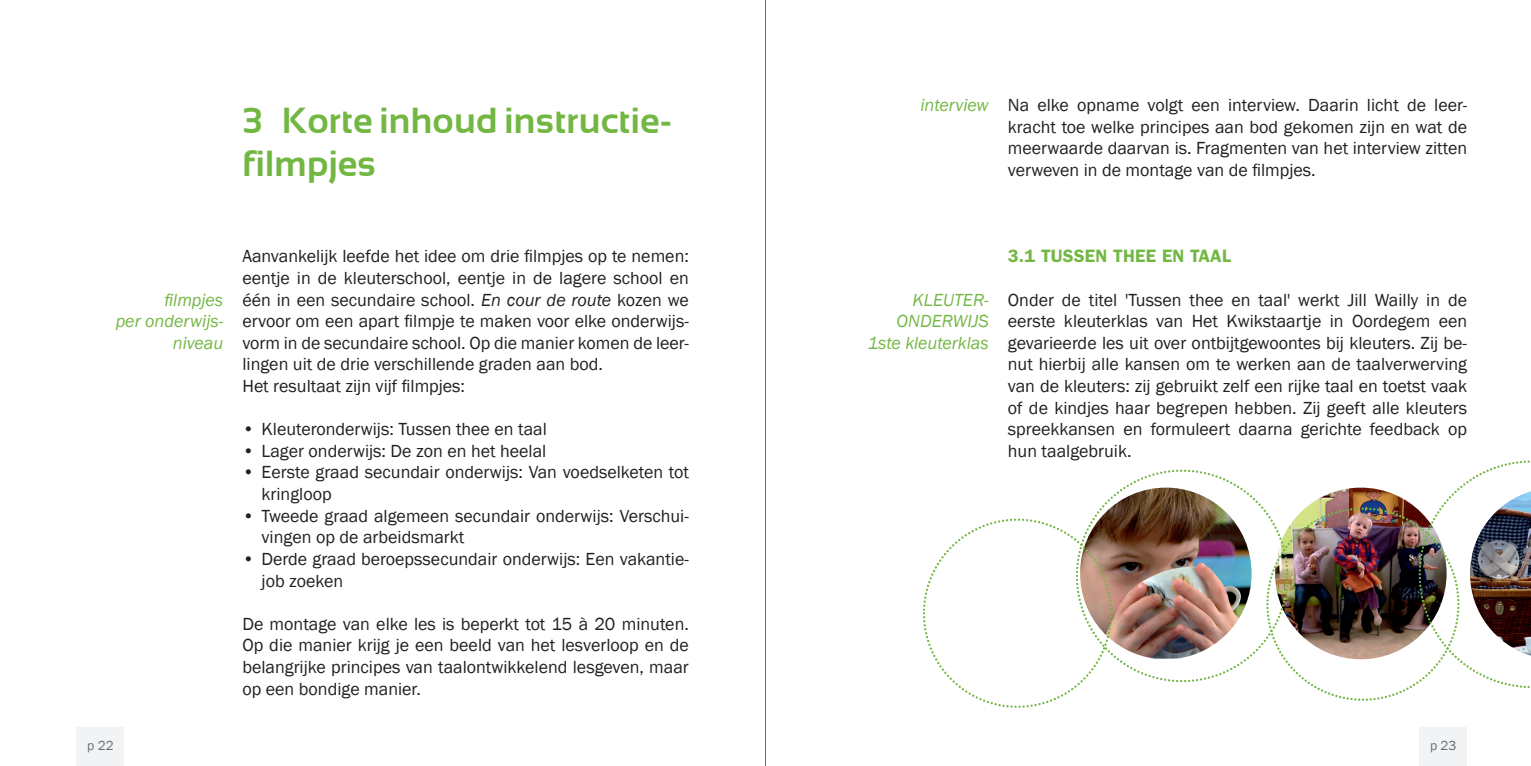
<style>
.page{position:relative;width:1531px;height:766px;background:#fff}
.page>*{position:absolute;margin:0;border:0;box-sizing:border-box;transform-origin:0 0}
.t1{font:700 36px/43.2px "Sansation";letter-spacing:.01em;color:#73b743}
.t2{font:18px/21.6px "Franklin Gothic";color:#231f20}
.t3{font:italic 18px/21.6px "Franklin Gothic";color:#73b743;text-align:right}
.t4{font:600 18px "Franklin Gothic";letter-spacing:.01em;color:#73b743}
.t5{font:13.5px "Franklin Gothic";color:#6c6d70}
.s1{font-style:italic}
</style>
<div class="page">
<div style="left:77px;top:727px;width:47px;height:38px;background:#f2f3f4"></div>
<div style="left:1419px;top:727px;width:48px;height:38px;background:#f2f3f4"></div>
<img style="left:923px;top:460px;width:608px;height:247px">
<hr style="left:765px;top:0;width:1px;height:765px;background:#6c6d70">
<h1 class="t1" style="left:242px;top:98px;width:431px">3 Korte inhoud instructie&shy;filmpjes</h1>
<p class="t3" style="left:116px;top:289px;width:109px">filmpjes<br>per onderwijs&shy;niveau</p>
<p class="t2" style="left:242px;top:246px;width:448px">Aanvankelijk leefde het idee om drie filmpjes op te nemen: eentje in de kleuterschool, eentje in de lagere school en één in een secundaire school. <span class="s1">En cour de route</span> kozen we ervoor om een apart filmpje te maken voor elke onderwijs&shy;vorm in de secundaire school. Op die manier komen de leer&shy;lingen uit de drie verschillende graden aan bod.<br>Het resultaat zijn vijf filmpjes:</p>
<p class="t2" style="left:242px;top:418px;width:306px">• Kleuteronderwijs: Tussen thee en taal</p>
<p class="t2" style="left:242px;top:440px;width:305px">• Lager onderwijs: De zon en het heelal</p>
<p class="t2" style="left:262px;top:462px;width:429px;text-indent:-19px">• Eerste graad secundair onderwijs: Van voedselketen tot kringloop</p>
<p class="t2" style="left:261px;top:505px;width:429px;text-indent:-19px">• Tweede graad algemeen secundair onderwijs: Verschui&shy;vingen op de arbeidsmarkt</p>
<p class="t2" style="left:261px;top:548px;width:429px;text-indent:-19px">• Derde graad beroepssecundair onderwijs: Een vakantie&shy;job zoeken</p>
<p class="t2" style="left:242px;top:613px;width:448px;text-align:justify">De montage van elke les is beperkt tot 15 à 20 minuten.<br>Op die manier krijg je een beeld van het lesverloop en de belangrijke principes van taalontwikkelend lesgeven, maar op een bondige manier.</p>
<p class="t3" style="left:920px;top:94px;width:70px">interview</p>
<p class="t2" style="left:1008px;top:94px;width:461px;text-align:justify">Na elke opname volgt een interview. Daarin licht de leer&shy;kracht toe welke principes aan bod gekomen zijn en wat de meerwaarde daarvan is. Fragmenten van het interview zitten verweven in de montage van de filmpjes.</p>
<p class="t3" style="left:912px;top:289px;width:23px">Kleuter</p>
<p class="t3" style="left:984px;top:289px;width:6px">-</p>
<p class="t3" style="left:868px;top:310px;width:122px;text-align:left;text-indent:29px">onderwijs<br>1ste kleuterklas</p>
<p class="t4" style="left:1008px;top:245px;width:225px">3.1 TUSSEN TH EE EN TAAL</p>
<p class="t2" style="left:1008px;top:289px;width:461px;text-align:justify">Onder de titel 'Tussen thee en taal' werkt Jill Wailly in de eerste kleuterklas van Het Kwikstaartje in Oordegem een gevarieerde les uit over ontbijtgewoontes bij kleuters. Zij be&shy;nut hierbij alle kansen om te werken aan de taalverwerving van de kleuters: zij gebruikt zelf een rijke taal en toetst vaak of de kindjes haar begrepen hebben. Zij geeft alle kleuters spreekkansen en formuleert daarna gerichte feedback op hun taalgebruik.</p>
<p class="t5" style="left:87px;top:736px;width:28px">p 22</p>
<p class="t5" style="left:1430px;top:736px;width:28px">p 23</p>
</div>
